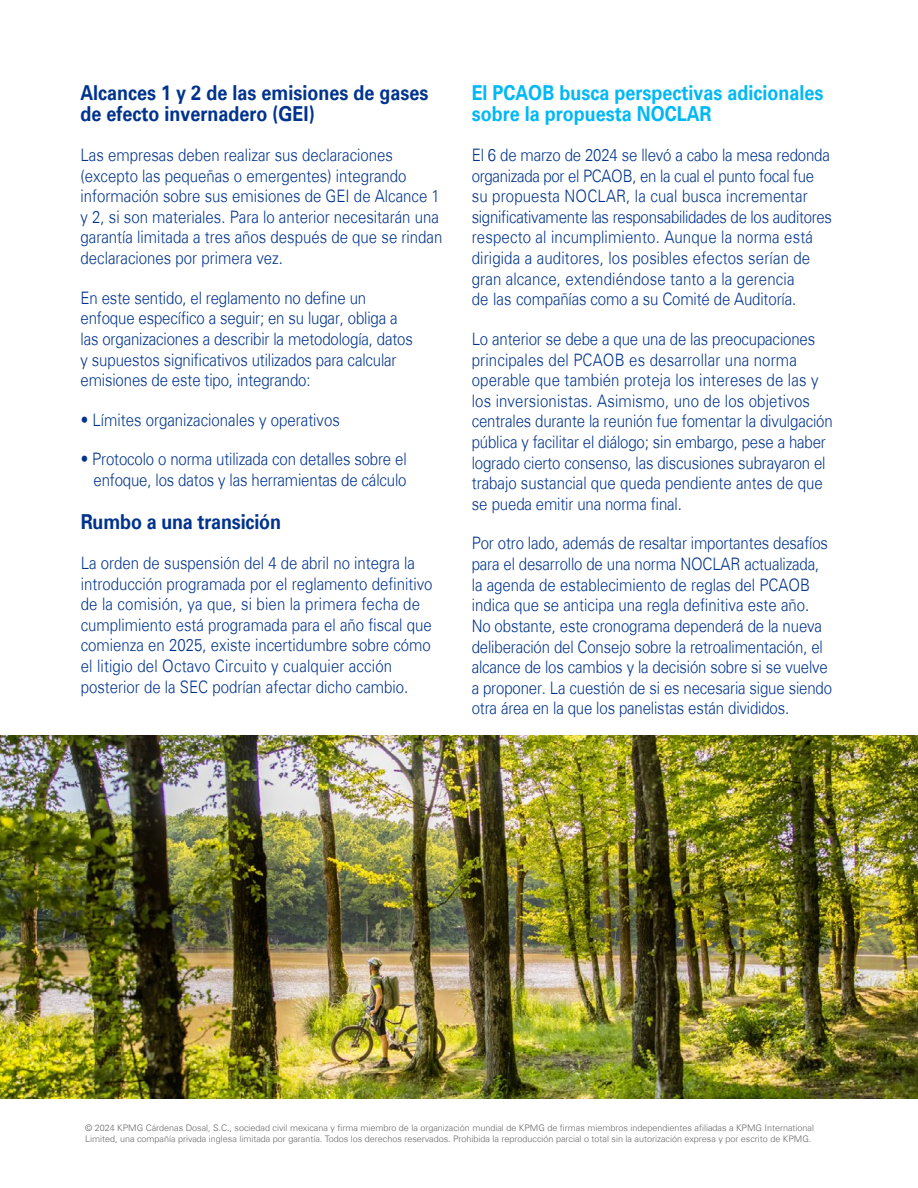
<style>
.page{position:relative;width:918px;height:1188px;background:#fff}
.page>*{position:absolute;margin:0;border:0;box-sizing:border-box;transform-origin:0 0}
.t1{font:700 20.7px/21.5px "Universfor KPMG";color:#00338d;scale:.87 1}
.t2{font:700 20.7px/21.5px "Universfor KPMG";color:#00b8f5;scale:.87 1}
.t3{font:300 17.25px/20.7px "Universfor KPMG";color:#00338d;scale:.87 1}
.t4{font:300 9px/10.8px "Universfor KPMG";color:#666}
</style>
<div class="page">
<img style="left:0;top:735px;width:918px;height:363px">
<p class="t1" style="left:81px;top:82px;width:401px">Alcances 1 y 2 de las emisiones de gases de efecto invernadero (GEI)</p>
<p class="t3" style="left:81px;top:144px;width:417px">Las empresas deben realizar sus declaraciones (excepto las pequeñas o emergentes) integrando información sobre sus emisiones de GEI de Alcance 1 y 2, si son materiales. Para lo anterior necesitarán una garantía limitada a tres años después de que se rindan declaraciones por primera vez.</p>
<p class="t3" style="left:81px;top:287px;width:384px">En este sentido, el reglamento no define un enfoque específico a seguir; en su lugar, obliga a las organizaciones a describir la metodología, datos y supuestos significativos utilizados para calcular emisiones de este tipo, integrando:</p>
<p class="t3" style="left:81px;top:409px;width:299px">• Límites organizacionales y operativos</p>
<p class="t3" style="left:81px;top:449px;width:376px;text-align:right">• Protocolo o norma utilizada con detalles sobre el enfoque, los datos y las herramientas de cálculo</p>
<p class="t1" style="left:81px;top:511px;width:232px">Rumbo a una transición</p>
<p class="t3" style="left:81px;top:552px;width:406px">La orden de suspensión del 4 de abril no integra la introducción programada por el reglamento definitivo de la comisión, ya que, si bien la primera fecha de cumplimiento está programada para el año fiscal que comienza en 2025, existe incertidumbre sobre cómo el litigio del Octavo Circuito y cualquier acción posterior de la SEC podrían afectar dicho cambio.</p>
<p class="t2" style="left:472px;top:82px;width:406px">El PCAOB busca perspectivas adicionales sobre la propuesta NOCLAR</p>
<p class="t3" style="left:472px;top:144px;width:416px">El 6 de marzo de 2024 se llevó a cabo la mesa redonda organizada por el PCAOB, en la cual el punto focal fue su propuesta NOCLAR, la cual busca incrementar significativamente las responsabilidades de los auditores respecto al incumplimiento. Aunque la norma está dirigida a auditores, los posibles efectos serían de gran alcance, extendiéndose tanto a la gerencia<br>de las compañías como a su Comité de Auditoría.</p>
<p class="t3" style="left:472px;top:328px;width:416px">Lo anterior se debe a que una de las preocupaciones principales del PCAOB es desarrollar una norma operable que también proteja los intereses de las y los inversionistas. Asimismo, uno de los objetivos centrales durante la reunión fue fomentar la divulgación pública y facilitar el diálogo; sin embargo, pese a haber logrado cierto consenso, las discusiones subrayaron el trabajo sustancial que queda pendiente antes de que se pueda emitir una norma final.</p>
<p class="t3" style="left:472px;top:533px;width:416px">Por otro lado, además de resaltar importantes desafíos para el desarrollo de una norma NOCLAR actualizada, la agenda de establecimiento de reglas del PCAOB indica que se anticipa una regla definitiva este año.<br>No obstante, este cronograma dependerá de la nueva deliberación del Consejo sobre la retroalimentación, el alcance de los cambios y la decisión sobre si se vuelve a proponer. La cuestión de si es necesaria sigue siendo otra área en la que los panelistas están divididos.</p>
<p class="t4" style="left:85px;top:1122px;width:730px">© 2024 KPMG Cárdenas Dosal, S.C., sociedad civil mexicana y firma miembro de la organización mundial de KPMG de firmas miembros independientes afiliadas a KPMG International<br>Limited, una compañía privada inglesa limitada por garantía. Todos los derechos reservados. Prohibida la reproducción parcial o total sin la autorización expresa y por escrito de KPMG.</p>
</div>
